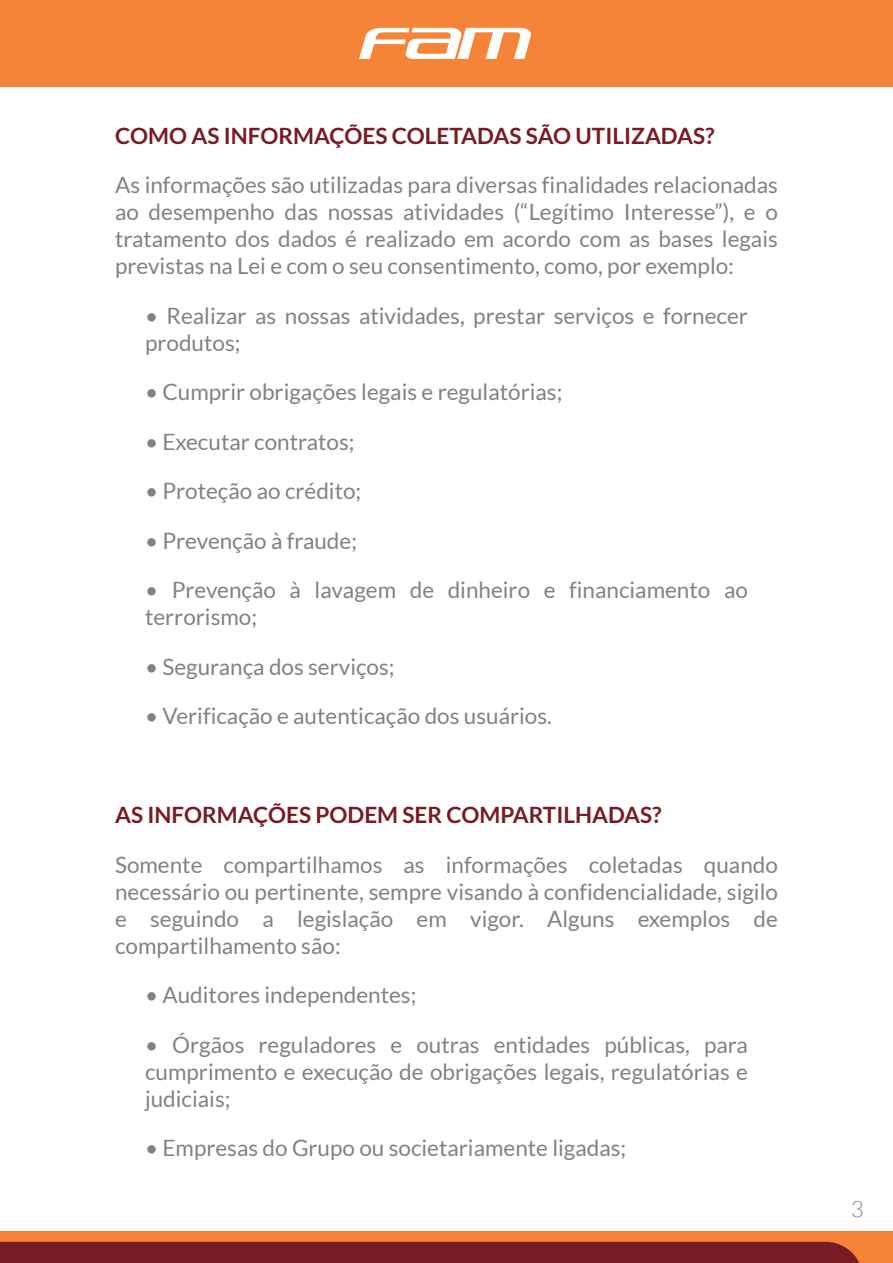
<style>
.page{position:relative;width:893px;height:1263px;background:#fff}
.page>*{position:absolute;margin:0;border:0;box-sizing:border-box;transform-origin:0 0}
.t1{font:22.5px/27px "Lato";color:#808285;text-align:justify}
.t2{font:700 22.5px "Lato";color:#791b22}
.t3{font:300 22.5px "Lato";color:#808285}
</style>
<div class="page">
<div style="left:0;top:1231px;width:893px;height:32px;background:#f58438"></div>
<div style="left:0;top:1242px;width:859px;height:21px;background:#791b22"></div>
<div style="left:0;top:0;width:893px;height:87px;background:#f58438"></div>
<svg style="left:359px;top:28px;width:172px;height:31px"></svg>
<p class="t2" style="left:115px;top:123px;width:601px">COMO AS INFORMAÇÕES COLETADAS SÃO UTILIZADAS?</p>
<p class="t1" style="left:115px;top:171px;width:664px">As informações são utilizadas para diversas finalidades relacionadas ao desempenho das nossas atividades (“Legítimo Interesse”), e o tratamento dos dados é realizado em acordo com as bases legais previstas na Lei e com o seu consentimento, como, por exemplo:</p>
<p class="t1" style="left:145px;top:302px;width:604px">• Realizar as nossas atividades, prestar serviços e fornecer produtos;</p>
<p class="t1" style="left:145px;top:378px;width:419px">• Cumprir obrigações legais e regulatórias;</p>
<p class="t1" style="left:145px;top:428px;width:211px">• Executar contratos;</p>
<p class="t1" style="left:145px;top:477px;width:218px">• Proteção ao crédito;</p>
<p class="t1" style="left:145px;top:527px;width:213px">• Prevenção à fraude;</p>
<p class="t1" style="left:145px;top:576px;width:604px">• Prevenção à lavagem de dinheiro e financiamento ao terrorismo;</p>
<p class="t1" style="left:145px;top:653px;width:251px">• Segurança dos serviços;</p>
<p class="t1" style="left:145px;top:702px;width:408px">• Verificação e autenticação dos usuários.</p>
<p class="t2" style="left:115px;top:802px;width:548px">AS INFORMAÇÕES PODEM SER COMPARTILHADAS?</p>
<p class="t1" style="left:115px;top:851px;width:664px">Somente compartilhamos as informações coletadas quando necessário ou pertinente, sempre visando à confidencialidade, sigilo e seguindo a legislação em vigor. Alguns exemplos de compartilhamento são:</p>
<p class="t1" style="left:145px;top:981px;width:273px">• Auditores independentes;</p>
<p class="t1" style="left:145px;top:1031px;width:604px">• Órgãos reguladores e outras entidades públicas, para cumprimento e execução de obrigações legais, regulatórias e judiciais;</p>
<p class="t1" style="left:145px;top:1134px;width:483px">• Empresas do Grupo ou societariamente ligadas;</p>
<p class="t3" style="left:851px;top:1197px;width:15px">3</p>
</div>
